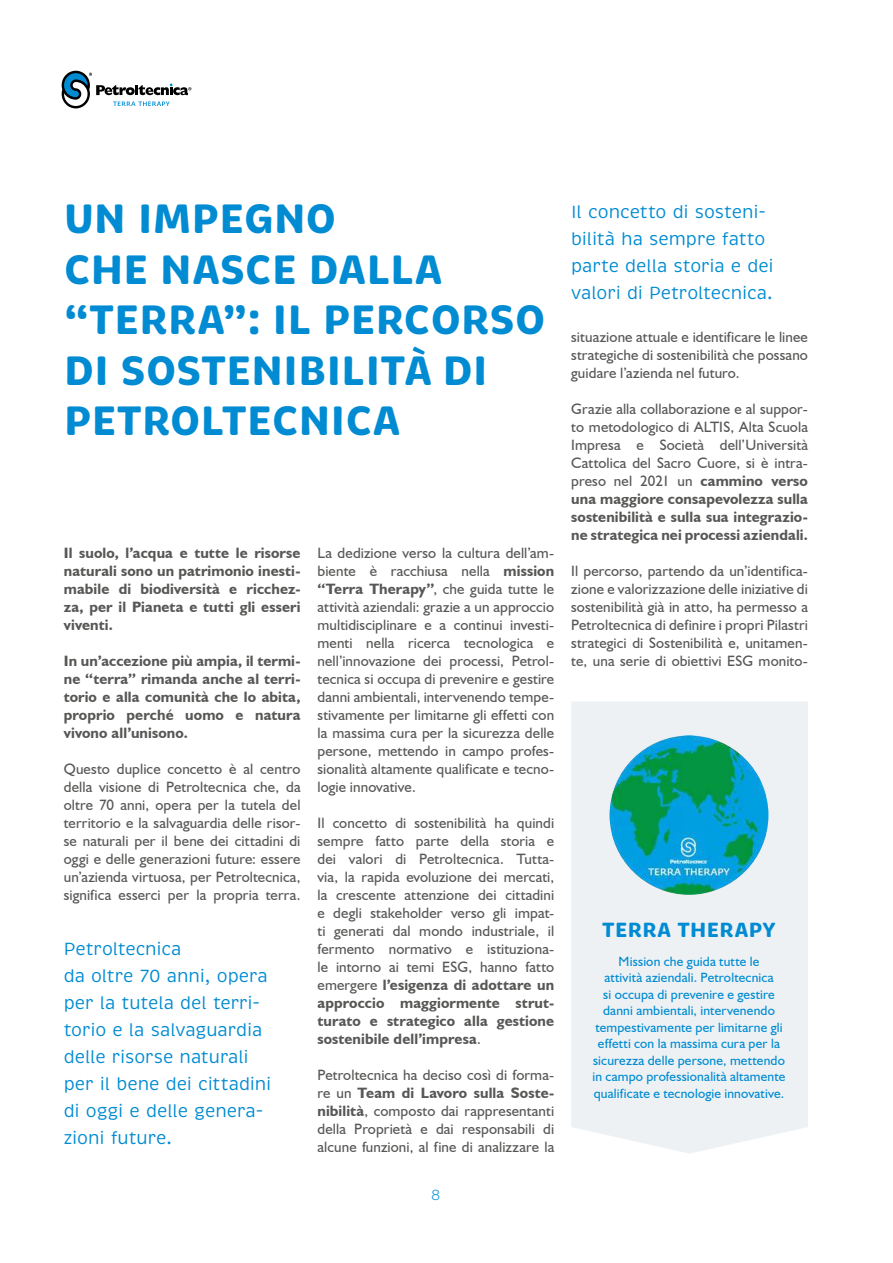
<style>
.page{position:relative;width:893px;height:1263px;background:#fff}
.page>*{position:absolute;margin:0;border:0;box-sizing:border-box;transform-origin:0 0}
.t1{font:700 42px/50.4px "Brevia";letter-spacing:.005em;color:#008bd2}
.t2{font:700 21px "Brevia";letter-spacing:.01em;color:#008bd2}
.t3{font:18px/27px "Brevia";letter-spacing:-.01em;color:#008bd2}
.t4{font:15px/18px "Humanist 521 BT";letter-spacing:.005em;color:#575756;text-align:justify}
.t5{font:700 15px/18px "Humanist 521 BT";letter-spacing:.01em;color:#575756;text-align:justify}
.t6{font:300 15px "Brevia";color:#008bd2}
.t7{font:13.5px/16.5px "Humanist 521 BT";letter-spacing:.01em;color:#008bd2;text-align:center}
.s1{font-weight:700}
</style>
<div class="page">
<div style="left:571px;top:702px;width:237px;height:451px;background:#edf1f4"></div>
<img style="left:609px;top:735px;width:159px;height:160px;border-radius:79px">
<svg style="left:62px;top:71px;width:129px;height:37px"></svg>
<h1 class="t1" style="left:64px;top:194px;width:483px">UN IMPEGNO<br>CHE NASCE DALLA “TERRA”: IL PERCORSO<br>DI SOSTENIBILITÀ DI<br>PETROLTECNICA</h1>
<p class="t5" style="left:64px;top:543px;width:238px">Il suolo, l’acqua e tutte le risorse naturali sono un patrimonio inesti&shy;mabile di biodiversità e ricchez&shy;za, per il Pianeta e tutti gli esseri viventi.</p>
<p class="t5" style="left:64px;top:651px;width:238px">In un’accezione più ampia, il termi&shy;ne “terra” rimanda anche al terri&shy;torio e alla comunità che lo abita, proprio perché uomo e natura vivono all’unisono.</p>
<p class="t4" style="left:64px;top:759px;width:238px">Questo duplice concetto è al centro della visione di Petroltecnica che, da oltre 70 anni, opera per la tutela del territorio e la salvaguardia delle risor&shy;se naturali per il bene dei cittadini di oggi e delle generazioni future: essere un’azienda virtuosa, per Petroltecnica, significa esserci per la propria terra.</p>
<p class="t3" style="left:64px;top:935px;width:209px">Petroltecnica<br>da oltre 70 anni, opera per la tutela del terri&shy;torio e la salvaguardia delle risorse naturali per il bene dei cittadini di oggi e delle genera&shy;zioni future.</p>
<p class="t4" style="left:317px;top:543px;width:238px">La dedizione verso la cultura dell’am&shy;biente è racchiusa nella <span class="s1">mission “Terra Therapy”</span>, che guida tutte le attività aziendali: grazie a un approccio multidisciplinare e a continui investi&shy;menti nella ricerca tecnologica e nell’innovazione dei processi, Petrol&shy;tecnica si occupa di prevenire e gestire danni ambientali, intervenendo tempe&shy;stivamente per limitarne gli effetti con la massima cura per la sicurezza delle persone, mettendo in campo profes&shy;sionalità altamente qualificate e tecno&shy;logie innovative.</p>
<p class="t4" style="left:317px;top:813px;width:238px">Il concetto di sostenibilità ha quindi sempre fatto parte della storia e dei valori di Petroltecnica. Tutta&shy;via, la rapida evoluzione dei mercati, la crescente attenzione dei cittadini e degli stakeholder verso gli impat&shy;ti generati dal mondo industriale, il fermento normativo e istituziona&shy;le intorno ai temi ESG, hanno fatto emergere <span class="s1">l’esigenza di adottare un approccio maggiormente strut&shy;turato e strategico alla gestione sostenibile dell’impresa</span>.</p>
<p class="t4" style="left:317px;top:1065px;width:238px">Petroltecnica ha deciso così di forma&shy;re un <span class="s1">Team di Lavoro sulla Soste&shy;nibilità</span>, composto dai rappresentanti della Proprietà e dai responsabili di alcune funzioni, al fine di analizzare la</p>
<p class="t6" style="left:431px;top:1186px;width:11px">8</p>
<p class="t3" style="left:571px;top:198px;width:204px">Il concetto di sosteni&shy;bilità ha sempre fatto parte della storia e dei valori di Petroltecnica.</p>
<p class="t4" style="left:571px;top:328px;width:238px">situazione attuale e identificare le linee strategiche di sostenibilità che possano guidare l’azienda nel futuro.</p>
<p class="t4" style="left:571px;top:400px;width:238px">Grazie alla collaborazione e al suppor&shy;to metodologico di ALTIS, Alta Scuola Impresa e Società dell’Università Cattolica del Sacro Cuore, si è intra&shy;preso nel 2021 un <span class="s1">cammino verso una maggiore consapevolezza sulla sostenibilità e sulla sua integrazio&shy;ne strategica nei processi aziendali.</span></p>
<p class="t4" style="left:571px;top:562px;width:238px">Il percorso, partendo da un’identifica&shy;zione e valorizzazione delle iniziative di sostenibilità già in atto, ha permesso a Petroltecnica di definire i propri Pilastri strategici di Sostenibilità e, unitamen&shy;te, una serie di obiettivi ESG monito-</p>
<h2 class="t2" style="left:602px;top:917px;width:175px">TERRA THERAPY</h2>
<p class="t7" style="left:592px;top:952px;width:195px">Mission che guida tutte le<br>attività aziendali. Petroltecnica<br>si occupa di prevenire e gestire danni ambientali, intervenendo tempestivamente per limitarne gli effetti con la massima cura per la sicurezza delle persone, mettendo in campo professionalità altamente qualificate e tecnologie innovative.</p>
</div>
